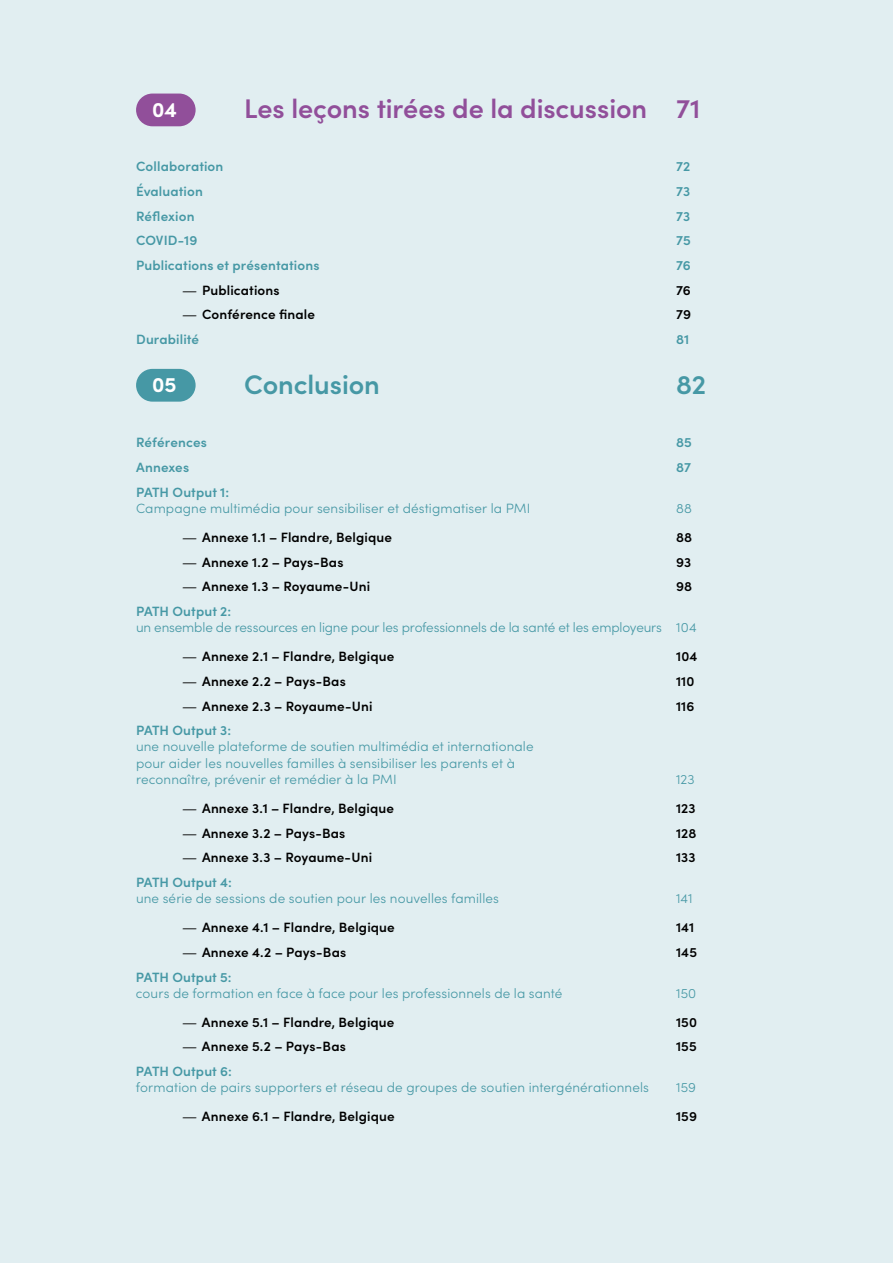
<style>
.page{position:relative;width:893px;height:1263px;background:#e1eef1}
.page>*{position:absolute;margin:0;border:0;box-sizing:border-box;transform-origin:0 0}
.t1{font:600 27px "Sofia Pro";letter-spacing:-.005em;color:#914f9a}
.t2{font:600 27px "Sofia Pro";letter-spacing:-.005em;color:#4698a5}
.t3{font:700 21px "Sofia Pro";color:#fff}
.t4{font:600 13.5px "Sofia Pro";letter-spacing:.01em;color:#000}
.t5{font:300 13.5px/16.2px "Sofia Pro";letter-spacing:.01em;color:#4698a5}
.t6{font:600 13.5px "Sofia Pro";letter-spacing:.01em;color:#4698a5}
.t7{font:300 13.5px "Sofia Pro";letter-spacing:-.01em;color:#4698a5}
.s1{font-family:"Avenir";font-weight:400;font-style:italic}
</style>
<div class="page">
<div style="left:136px;top:94px;width:60px;height:32px;background:#914f9a;border-radius:16px"></div>
<div style="left:136px;top:369px;width:60px;height:33px;background:#4698a5;border-radius:16px"></div>
<h2 class="t3" style="left:152px;top:94px;width:26px">04</h2>
<h1 class="t1" style="left:244px;top:88px;width:458px">Les leçons tirées de la discussion 71</h1>
<p class="t6" style="left:136px;top:156px;width:89px">Collaboration</p>
<p class="t6" style="left:676px;top:156px;width:16px">72</p>
<p class="t6" style="left:136px;top:181px;width:68px">Évaluation</p>
<p class="t6" style="left:676px;top:181px;width:16px">73</p>
<p class="t6" style="left:136px;top:206px;width:60px">Réflexion</p>
<p class="t6" style="left:676px;top:206px;width:16px">73</p>
<p class="t6" style="left:136px;top:230px;width:63px">COVID-19</p>
<p class="t6" style="left:676px;top:230px;width:16px">75</p>
<p class="t6" style="left:136px;top:255px;width:185px">Publications et présentations</p>
<p class="t6" style="left:676px;top:255px;width:16px">76</p>
<p class="t4" style="left:183px;top:280px;width:99px"><span class="s1">—</span> Publications</p>
<p class="t4" style="left:676px;top:280px;width:16px">76</p>
<p class="t4" style="left:183px;top:304px;width:134px"><span class="s1">—</span> Conférence finale</p>
<p class="t4" style="left:676px;top:304px;width:16px">79</p>
<p class="t6" style="left:136px;top:329px;width:65px">Durabilité</p>
<p class="t6" style="left:676px;top:329px;width:15px">81</p>
<h2 class="t3" style="left:152px;top:369px;width:26px">05</h2>
<h1 class="t2" style="left:244px;top:364px;width:137px">Conclusion</h1>
<h1 class="t2" style="left:676px;top:364px;width:31px">82</h1>
<p class="t6" style="left:136px;top:432px;width:72px">Références</p>
<p class="t6" style="left:676px;top:432px;width:17px">85</p>
<p class="t6" style="left:136px;top:457px;width:55px">Annexes</p>
<p class="t6" style="left:676px;top:457px;width:16px">87</p>
<p class="t6" style="left:136px;top:482px;width:95px">PATH Output 1:</p>
<p class="t5" style="left:136px;top:499px;width:396px">Campagne multimédia pour sensibiliser et déstigmatiser la PMI</p>
<p class="t5" style="left:676px;top:499px;width:17px">88</p>
<p class="t4" style="left:183px;top:527px;width:211px"><span class="s1">—</span> Annexe 1.1 – Flandre, Belgique</p>
<p class="t4" style="left:676px;top:527px;width:18px">88</p>
<p class="t4" style="left:183px;top:552px;width:162px"><span class="s1">—</span> Annexe 1.2 – Pays-Bas</p>
<p class="t4" style="left:676px;top:552px;width:17px">93</p>
<p class="t4" style="left:183px;top:576px;width:189px"><span class="s1">—</span> Annexe 1.3 – Royaume-Uni</p>
<p class="t4" style="left:676px;top:576px;width:18px">98</p>
<p class="t6" style="left:136px;top:601px;width:97px">PATH Output 2:</p>
<p class="t7" style="left:136px;top:618px;width:562px">un ensemble de ressources en ligne pour les professionnels de la santé et les employeurs 104</p>
<p class="t4" style="left:183px;top:646px;width:213px"><span class="s1">—</span> Annexe 2.1 – Flandre, Belgique</p>
<p class="t4" style="left:676px;top:646px;width:23px">104</p>
<p class="t4" style="left:183px;top:671px;width:165px"><span class="s1">—</span> Annexe 2.2 – Pays-Bas</p>
<p class="t4" style="left:676px;top:671px;width:20px">110</p>
<p class="t4" style="left:183px;top:695px;width:191px"><span class="s1">—</span> Annexe 2.3 – Royaume-Uni</p>
<p class="t4" style="left:676px;top:695px;width:20px">116</p>
<p class="t6" style="left:136px;top:720px;width:97px">PATH Output 3:</p>
<p class="t5" style="left:136px;top:738px;width:399px">une nouvelle plateforme de soutien multimédia et internationale pour aider les nouvelles familles à sensibiliser les parents et à reconnaître, prévenir et remédier à la PMI</p>
<p class="t5" style="left:676px;top:770px;width:20px">123</p>
<p class="t4" style="left:183px;top:798px;width:213px"><span class="s1">—</span> Annexe 3.1 – Flandre, Belgique</p>
<p class="t4" style="left:676px;top:798px;width:21px">123</p>
<p class="t4" style="left:183px;top:822px;width:164px"><span class="s1">—</span> Annexe 3.2 – Pays-Bas</p>
<p class="t4" style="left:676px;top:822px;width:22px">128</p>
<p class="t4" style="left:183px;top:847px;width:191px"><span class="s1">—</span> Annexe 3.3 – Royaume-Uni</p>
<p class="t4" style="left:676px;top:847px;width:21px">133</p>
<p class="t6" style="left:136px;top:872px;width:97px">PATH Output 4:</p>
<p class="t5" style="left:136px;top:889px;width:364px">une série de sessions de soutien pour les nouvelles familles</p>
<p class="t5" style="left:676px;top:889px;width:18px">141</p>
<p class="t4" style="left:182px;top:917px;width:214px"><span class="s1">—</span> Annexe 4.1 – Flandre, Belgique</p>
<p class="t4" style="left:676px;top:917px;width:20px">141</p>
<p class="t4" style="left:182px;top:942px;width:165px"><span class="s1">—</span> Annexe 4.2 – Pays-Bas</p>
<p class="t4" style="left:676px;top:942px;width:22px">145</p>
<p class="t6" style="left:136px;top:966px;width:97px">PATH Output 5:</p>
<p class="t5" style="left:136px;top:984px;width:428px">cours de formation en face à face pour les professionnels de la santé</p>
<p class="t5" style="left:676px;top:984px;width:22px">150</p>
<p class="t4" style="left:182px;top:1012px;width:213px"><span class="s1">—</span> Annexe 5.1 – Flandre, Belgique</p>
<p class="t4" style="left:676px;top:1012px;width:23px">150</p>
<p class="t4" style="left:182px;top:1036px;width:165px"><span class="s1">—</span> Annexe 5.2 – Pays-Bas</p>
<p class="t4" style="left:676px;top:1036px;width:22px">155</p>
<p class="t6" style="left:136px;top:1061px;width:97px">PATH Output 6:</p>
<p class="t5" style="left:136px;top:1079px;width:515px">formation de pairs supporters et réseau de groupes de soutien intergénérationnels</p>
<p class="t5" style="left:676px;top:1079px;width:22px">159</p>
<p class="t4" style="left:182px;top:1106px;width:214px"><span class="s1">—</span> Annexe 6.1 – Flandre, Belgique</p>
<p class="t4" style="left:676px;top:1106px;width:23px">159</p>
</div>
